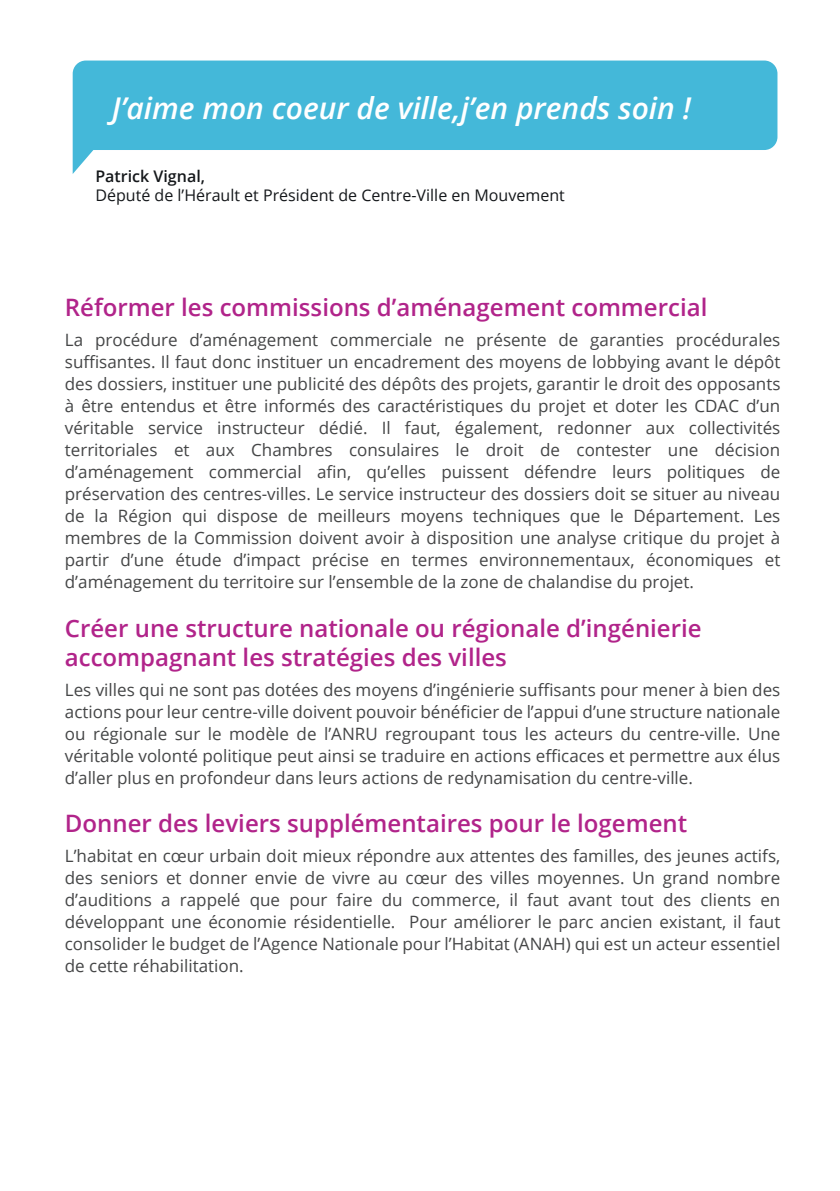
<style>
.page{position:relative;width:840px;height:1191px;background:#fff}
.page>*{position:absolute;margin:0;border:0;box-sizing:border-box;transform-origin:0 0}
.t1{font:italic 600 30px "Open Sans";color:#fff}
.t2{font:600 24px/28.8px "Open Sans";color:#b1248a}
.t3{font:17px/22px "Open Sans";color:#454647;text-align:justify}
.t4{font:16px "Open Sans";color:#14171a}
.t5{font:600 16px "Open Sans";color:#14171a}
</style>
<div class="page">
<svg style="left:72px;top:60px;width:43px;height:22px"></svg>
<svg style="left:73px;top:61px;width:704px;height:113px;fill:#44b8d9"></svg>
<h1 class="t1" style="left:112px;top:87px;width:580px">J’aime mon coeur de ville,j’en prends soin !</h1>
<p class="t5" style="left:95px;top:165px;width:111px">Patrick Vignal,</p>
<p class="t4" style="left:95px;top:184px;width:470px">Député de l’Hérault et Président de Centre-Ville en Mouvement</p>
<h2 class="t2" style="left:65px;top:292px;width:643px">Réformer les commissions d’aménagement commercial</h2>
<p class="t3" style="left:65px;top:328px;width:716px">La procédure d’aménagement commerciale ne présente de garanties procédurales suffisantes. Il faut donc instituer un encadrement des moyens de lobbying avant le dépôt des dossiers, instituer une publicité des dépôts des projets, garantir le droit des opposants à être entendus et être informés des caractéristiques du projet et doter les CDAC d’un véritable service instructeur dédié. Il faut, également, redonner aux collectivités territoriales et aux Chambres consulaires le droit de contester une décision d’aménagement commercial afin, qu’elles puissent défendre leurs politiques de préservation des centres-villes. Le service instructeur des dossiers doit se situer au niveau de la Région qui dispose de meilleurs moyens techniques que le Département. Les membres de la Commission doivent avoir à disposition une analyse critique du projet à partir d’une étude d’impact précise en termes environnementaux, économiques et d’aménagement du territoire sur l’ensemble de la zone de chalandise du projet.</p>
<h2 class="t2" style="left:65px;top:613px;width:638px">Créer une structure nationale ou régionale d’ingénierie accompagnant les stratégies des villes</h2>
<p class="t3" style="left:65px;top:678px;width:716px">Les villes qui ne sont pas dotées des moyens d’ingénierie suffisants pour mener à bien des actions pour leur centre-ville doivent pouvoir bénéficier de l’appui d’une structure nationale ou régionale sur le modèle de l’ANRU regroupant tous les acteurs du centre-ville. Une véritable volonté politique peut ainsi se traduire en actions efficaces et permettre aux élus d’aller plus en profondeur dans leurs actions de redynamisation du centre-ville.</p>
<h2 class="t2" style="left:65px;top:808px;width:623px">Donner des leviers supplémentaires pour le logement</h2>
<p class="t3" style="left:65px;top:844px;width:716px">L’habitat en cœur urbain doit mieux répondre aux attentes des familles, des jeunes actifs, des seniors et donner envie de vivre au cœur des villes moyennes. Un grand nombre d’auditions a rappelé que pour faire du commerce, il faut avant tout des clients en développant une économie résidentielle. Pour améliorer le parc ancien existant, il faut consolider le budget de l’Agence Nationale pour l’Habitat (ANAH) qui est un acteur essentiel de cette réhabilitation.</p>
</div>
